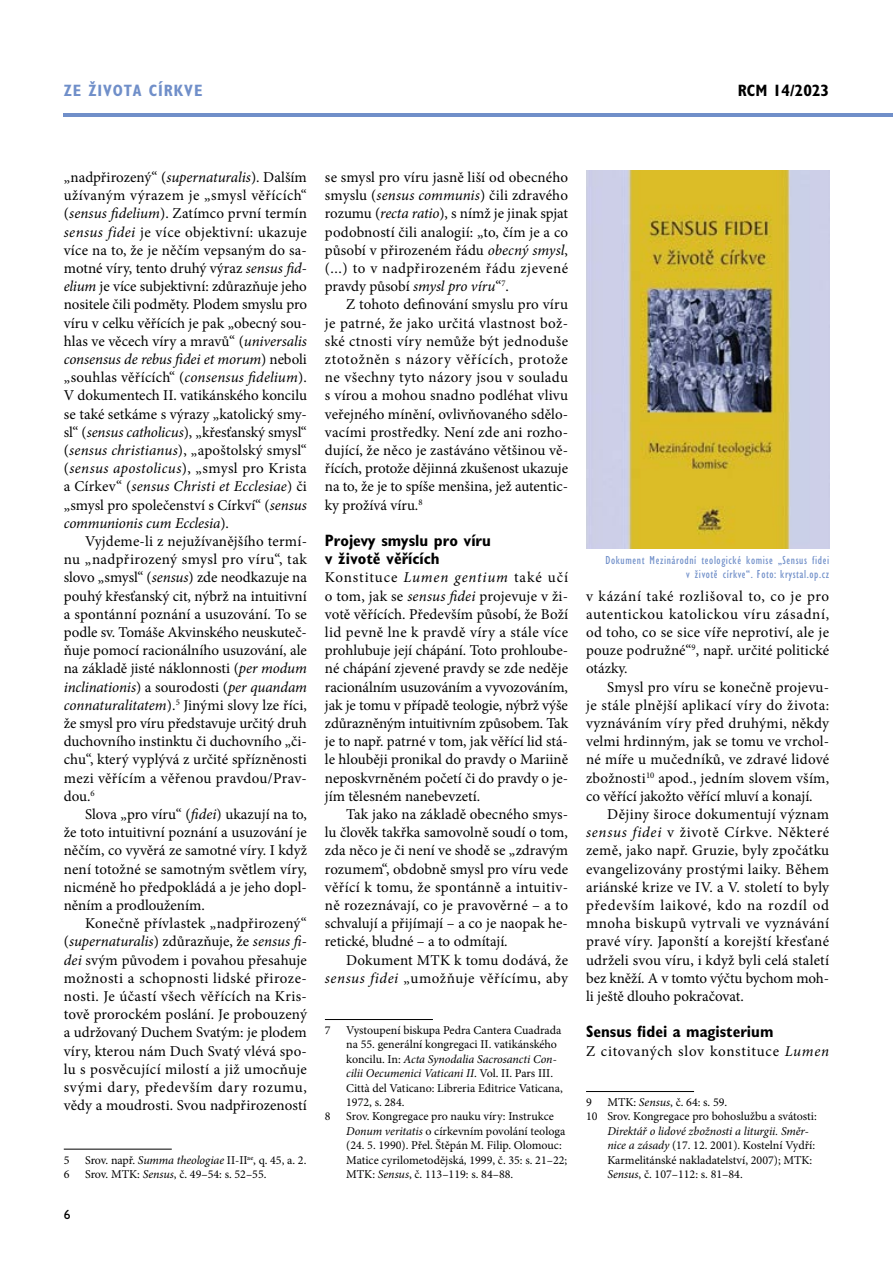
<style>
.page{position:relative;width:893px;height:1263px;background:#fff}
.page>*{position:absolute;margin:0;border:0;box-sizing:border-box;transform-origin:0 0}
.t1{font:700 condensed 16.5px/18.1px "Gill Sans Std";color:#000}
.t2{font:700 condensed 16.5px "Gill Sans Std";letter-spacing:.05em;color:#708fc9}
.t3{font:15px/18.1px "Minion Pro";letter-spacing:.005em;color:#000;text-align:justify}
.t4{font:15px "Minion Pro";letter-spacing:.045em;color:#000}
.t5{font:13.5px "Gill Sans Std";color:#000}
.t6{font:12px/14.4px "Minion Pro";color:#000}
.t7{font:condensed 12px/13.5px "Gill Sans Std";letter-spacing:.05em;color:#708fc9;text-align:right}
.s1{font-style:italic}
</style>
<div class="page">
<hr style="left:64px;top:113px;width:829px;height:4px;background:#708fc9">
<hr style="left:64px;top:1149px;width:108px;height:1px;background:#000">
<hr style="left:325px;top:1019px;width:108px;height:1px;background:#000">
<hr style="left:586px;top:1091px;width:108px;height:1px;background:#000">
<img style="left:586px;top:170px;width:243px;height:379px">
<p class="t2" style="left:64px;top:81px;width:60px">Ze života</p>
<p class="t2" style="left:149px;top:81px;width:55px">církve</p>
<p class="t1" style="left:738px;top:82px;width:93px">RCM 14/2023</p>
<p class="t3" style="left:64px;top:168px;width:245px">„nadpřirozený“ (<span class="s1">supernaturalis</span>). Dalším užívaným výrazem je „smysl věřících“ (<span class="s1">sensus fidelium</span>). Zatímco první termín <span class="s1">sensus fidei</span> je více objektivní: ukazuje více na to, že je něčím vepsaným do sa&shy;motné víry, tento druhý výraz <span class="s1">sensus fid&shy;elium</span> je více subjektivní: zdůrazňuje jeho nositele čili podměty. Plodem smyslu pro víru v celku věřících je pak „obecný sou&shy;hlas ve věcech víry a mravů“ (<span class="s1">universalis consensus de rebus fidei et morum</span>) neboli „souhlas věřících“ (<span class="s1">consensus fidelium</span>).<br>V dokumentech II. vatikánského koncilu se také setkáme s výrazy „katolický smy&shy;sl“ (<span class="s1">sensus catholicus</span>), „křesťanský smysl“ (<span class="s1">sensus christianus</span>), „apoštolský smysl“ (<span class="s1">sensus apostolicus</span>), „smysl pro Krista a Církev“ (<span class="s1">sensus Christi et Ecclesiae</span>) či „smysl pro společenství s Církví“ (<span class="s1">sensus communionis cum Ecclesia</span>).</p>
<p class="t3" style="left:64px;top:532px;width:245px;text-indent:21px">Vyjdeme-li z nejužívanějšího termí&shy;nu „nadpřirozený smysl pro víru“, tak slovo „smysl“ (<span class="s1">sensus</span>) zde neodkazuje na pouhý křesťanský cit, nýbrž na intuitivní a spontánní poznání a usuzování. To se podle sv. Tomáše Akvinského neuskuteč&shy;ňuje pomocí racionálního usuzování, ale na základě jisté náklonnosti (<span class="s1">per modum inclinationis</span>) a sourodosti (<span class="s1">per quandam connaturalitatem</span>).<sup>5</sup> Jinými slovy lze říci, že smysl pro víru představuje určitý druh duchovního instinktu či duchovního „či&shy;chu“, který vyplývá z určité spřízněnosti mezi věřícím a věřenou pravdou/Prav&shy;dou.<sup>6</sup></p>
<p class="t3" style="left:64px;top:805px;width:245px;text-indent:21px">Slova „pro víru“ (<span class="s1">fidei</span>) ukazují na to, že toto intuitivní poznání a usuzování je něčím, co vyvěrá ze samotné víry. I když není totožné se samotným světlem víry, nicméně ho předpokládá a je jeho dopl&shy;něním a prodloužením.</p>
<p class="t3" style="left:64px;top:914px;width:245px;text-indent:21px">Konečně přívlastek „nadpřirozený“ (<span class="s1">supernaturalis</span>) zdůrazňuje, že <span class="s1">sensus fi&shy;dei</span> svým původem i povahou přesahuje možnosti a schopnosti lidské přiroze&shy;nosti. Je účastí všech věřících na Kris&shy;tově prorockém poslání. Je probouzený a udržovaný Duchem Svatým: je plodem víry, kterou nám Duch Svatý vlévá spo&shy;lu s posvěcující milostí a již umocňuje svými dary, především dary rozumu, vědy a moudrosti. Svou nadpřirozeností</p>
<p class="t6" style="left:64px;top:1152px;width:7px">5</p>
<p class="t6" style="left:85px;top:1152px;width:223px">Srov. např. <span class="s1">Summa theologiae</span> II-II<sup>ae</sup>, q. 45, a. 2.</p>
<p class="t6" style="left:64px;top:1167px;width:7px">6</p>
<p class="t6" style="left:85px;top:1167px;width:183px">Srov. MTK: <span class="s1">Sensus</span>, č. 49–54: s. 52–55.</p>
<p class="t5" style="left:64px;top:1207px;width:8px">6</p>
<p class="t3" style="left:325px;top:168px;width:245px">se smysl pro víru jasně liší od obecného smyslu (<span class="s1">sensus communis</span>) čili zdravého rozumu (<span class="s1">recta ratio</span>), s nímž je jinak spjat podobností čili analogií: „to, čím je a co působí v přirozeném řádu <span class="s1">obecný smysl</span>, (...) to v nadpřirozeném řádu zjevené pravdy působí <span class="s1">smysl pro víru</span>“<sup>7</sup>.</p>
<p class="t3" style="left:325px;top:296px;width:245px;text-indent:21px">Z tohoto definování smyslu pro víru je patrné, že jako určitá vlastnost bož&shy;ské ctnosti víry nemůže být jednoduše ztotožněn s názory věřících, protože ne všechny tyto názory jsou v souladu s vírou a mohou snadno podléhat vlivu veřejného mínění, ovlivňovaného sdělo&shy;vacími prostředky. Není zde ani rozho&shy;dující, že něco je zastáváno většinou vě&shy;řících, protože dějinná zkušenost ukazuje na to, že je to spíše menšina, jež autentic&shy;ky prožívá víru.<sup>8</sup></p>
<p class="t1" style="left:325px;top:531px;width:167px">Projevy smyslu pro víru v životě věřících</p>
<p class="t3" style="left:325px;top:569px;width:245px">Konstituce <span class="s1">Lumen gentium</span> také učí o tom, jak se <span class="s1">sensus fidei</span> projevuje v ži&shy;votě věřících. Především působí, že Boží lid pevně lne k pravdě víry a stále více prohlubuje její chápání. Toto prohloube&shy;né chápání zjevené pravdy se zde neděje racionálním usuzováním a vyvozováním, jak je tomu v případě teologie, nýbrž výše zdůrazněným intuitivním způsobem. Tak je to např. patrné v tom, jak věřící lid stá&shy;le hlouběji pronikal do pravdy o Mariině neposkvrněném početí či do pravdy o je&shy;jím tělesném nanebevzetí.</p>
<p class="t3" style="left:325px;top:805px;width:245px;text-indent:21px">Tak jako na základě obecného smys&shy;lu člověk takřka samovolně soudí o tom, zda něco je či není ve shodě se „zdravým rozumem“, obdobně smysl pro víru vede věřící k tomu, že spontánně a intuitiv&shy;ně rozeznávají, co je pravověrné – a to schvalují a přijímají – a co je naopak he&shy;retické, bludné – a to odmítají.</p>
<p class="t3" style="left:325px;top:951px;width:245px;text-align:right">Dokument MTK k tomu dodává, že <span class="s1">sensus fidei</span> „umožňuje věřícímu, aby</p>
<p class="t6" style="left:325px;top:1023px;width:7px">7</p>
<p class="t6" style="left:346px;top:1023px;width:218px">Vystoupení biskupa Pedra Cantera Cuadrada na 55. generální kongregaci II. vatikánského koncilu. In: <span class="s1">Acta Synodalia Sacrosancti Con&shy;cilii Oecumenici Vaticani II</span>. Vol. II. Pars III.<br>Città del Vaticano: Libreria Editrice Vaticana, 1972, s. 284.</p>
<p class="t6" style="left:325px;top:1109px;width:7px">8</p>
<p class="t6" style="left:346px;top:1109px;width:223px">Srov. Kongregace pro nauku víry: Instrukce <span class="s1">Donum veritatis</span> o církevním povolání teologa (24. 5. 1990). Přel. Štěpán M. Filip. Olomouc:<br>Matice cyrilometodějská, 1999, č. 35: s. 21–22; MTK: <span class="s1">Sensus</span>, č. 113–119: s. 84–88.</p>
<p class="t7" style="left:606px;top:554px;width:225px">Dokument Mezinárodní teologické komise „Sensus fidei v životě církve“. Foto: krystal.op.cz</p>
<p class="t3" style="left:586px;top:587px;width:245px">v kázání také rozlišoval to, co je pro autentickou katolickou víru zásadní, od toho, co se sice víře neprotiví, ale je pouze podružné“<sup>9</sup>, např. určité politické otázky.</p>
<p class="t3" style="left:586px;top:678px;width:245px;text-indent:21px">Smysl pro víru se konečně projevu&shy;je stále plnější aplikací víry do života: vyznáváním víry před druhými, někdy velmi hrdinným, jak se tomu ve vrchol&shy;né míře u mučedníků, ve zdravé lidové zbožnosti<sup>10</sup> apod., jedním slovem vším, co věřící jakožto věřící mluví a konají.</p>
<p class="t3" style="left:586px;top:805px;width:245px;text-indent:21px">Dějiny široce dokumentují význam <span class="s1">sensus fidei</span> v životě Církve. Některé země, jako např. Gruzie, byly zpočátku evangelizovány prostými laiky. Během ariánské krize ve IV. a V. století to byly především laikové, kdo na rozdíl od mnoha biskupů vytrvali ve vyznávání pravé víry. Japonští a korejští křesťané udrželi svou víru, i když byli celá staletí bez kněží. A v tomto výčtu bychom moh&shy;li ještě dlouho pokračovat.</p>
<p class="t1" style="left:586px;top:1023px;width:189px">Sensus fidei a magisterium</p>
<p class="t4" style="left:586px;top:1041px;width:245px">Z citovaných slov konstituce <span class="s1">Lumen</span></p>
<p class="t6" style="left:586px;top:1095px;width:7px">9</p>
<p class="t6" style="left:586px;top:1095px;width:232px;text-indent:21px">MTK: <span class="s1">Sensus</span>, č. 64: s. 59.<br>10 Srov. Kongregace pro bohoslužbu a svátosti:</p>
<p class="t6" style="left:607px;top:1124px;width:209px"><span class="s1">Direktář o lidové zbožnosti a liturgii. Směr&shy;nice a zásady</span> (17. 12. 2001). Kostelní Vydří:<br>Karmelitánské nakladatelství, 2007); MTK:<br><span class="s1">Sensus</span>, č. 107–112: s. 81–84.</p>
</div>
